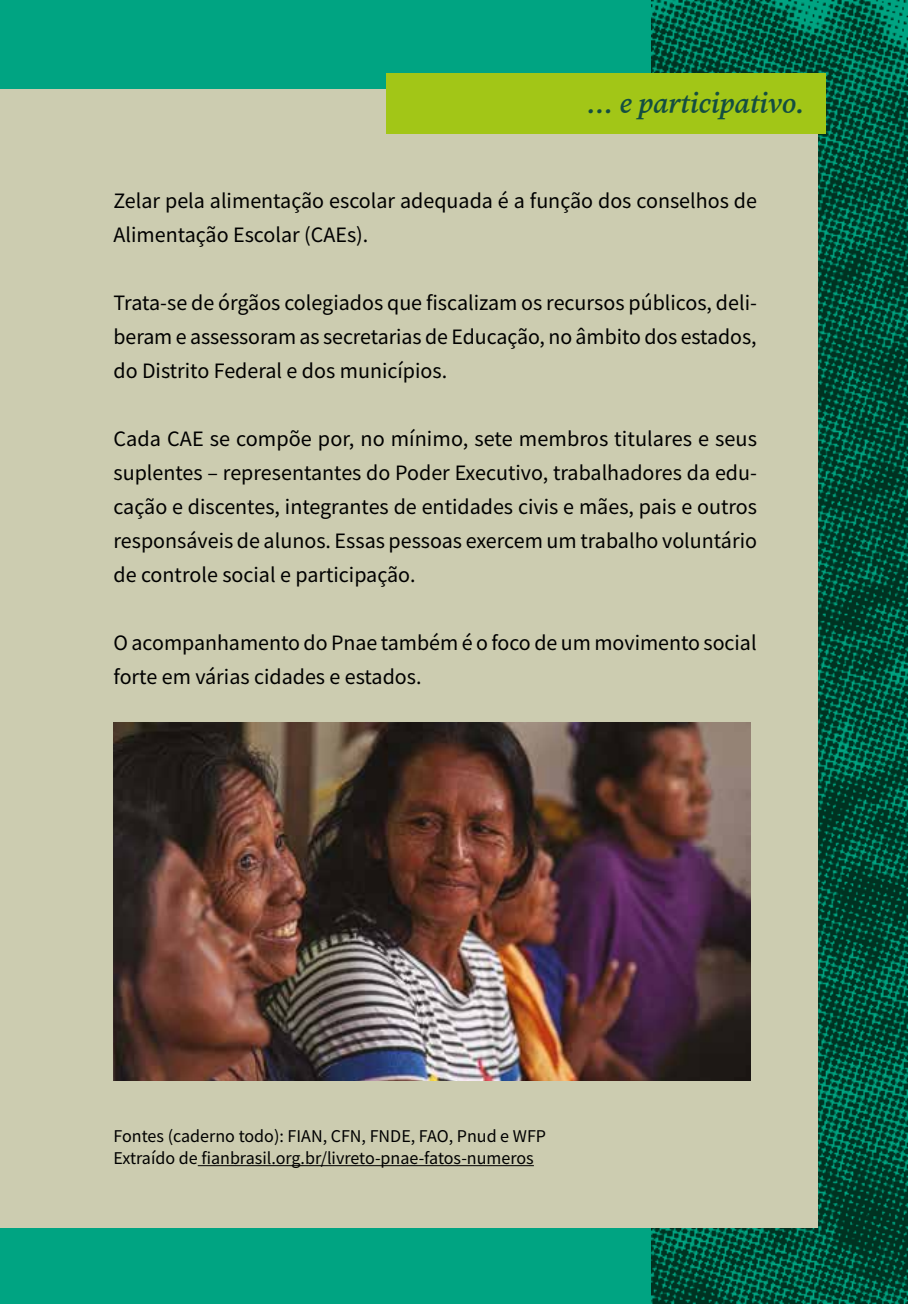
<style>
.page{position:relative;width:908px;height:1304px;background:#fff}
.page>*{position:absolute;margin:0;border:0;box-sizing:border-box;transform-origin:0 0}
.t1{font:italic 600 28px "Fiantext";color:#144e41}
.t2{font:22px/34px "Fiantext";color:#000}
.t3{font:18px/22px "Fiantext";color:#000}
</style>
<div class="page">
<div style="left:0;top:0;width:907px;height:1304px;background:#00a482"></div>
<img style="left:651px;top:0;width:256px;height:1304px">
<div style="left:0;top:89px;width:816px;height:1139px;background:#ccccb0"></div>
<div style="left:386px;top:73px;width:439px;height:60px;background:#a2c617"></div>
<img style="left:114px;top:722px;width:636px;height:359px">
<hr style="left:198px;top:1165px;width:335px;height:1px;background:#000">
<p class="t1" style="left:587px;top:87px;width:218px">... e participativo.</p>
<p class="t2" style="left:113px;top:184px;width:644px">Zelar pela alimentação escolar adequada é a função dos conselhos de<br>Alimentação Escolar (CAEs).</p>
<p class="t2" style="left:113px;top:286px;width:644px;text-align:justify">Trata-se de órgãos colegiados que fiscalizam os recursos públicos, deli&shy;beram e assessoram as secretarias de Educação, no âmbito dos estados, do Distrito Federal e dos municípios.</p>
<p class="t2" style="left:113px;top:422px;width:644px;text-align:justify">Cada CAE se compõe por, no mínimo, sete membros titulares e seus suplentes – representantes do Poder Executivo, trabalhadores da edu&shy;cação e discentes, integrantes de entidades civis e mães, pais e outros responsáveis de alunos. Essas pessoas exercem um trabalho voluntário de controle social e participação.</p>
<p class="t2" style="left:113px;top:626px;width:644px">O acompanhamento do Pnae também é o foco de um movimento social forte em várias cidades e estados.</p>
<p class="t3" style="left:113px;top:1125px;width:434px">Fontes (caderno todo): FIAN, CFN, FNDE, FAO, Pnud e WFP<br>Extraído de fianbrasil.org.br/livreto-pnae-fatos-numeros</p>
</div>
